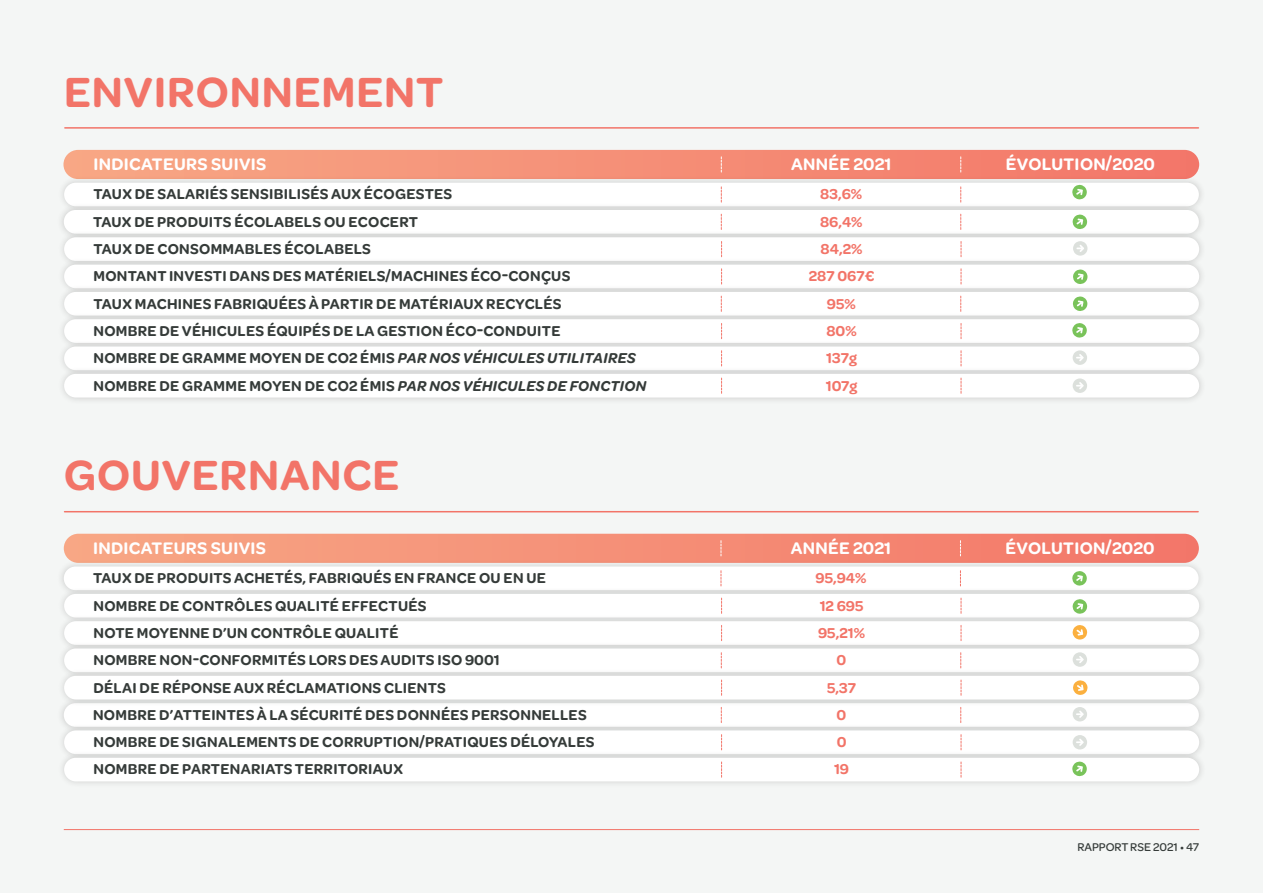
<style>
.page{position:relative;width:1263px;height:893px;background:#f4f6f5}
.page>*{position:absolute;margin:0;border:0;box-sizing:border-box;transform-origin:0 0}
.t1{font:600 45px "Omnes";letter-spacing:.02em;color:#f27468}
.t2{font:600 17.85px "Omnes";letter-spacing:.02em;color:#fff}
.t3{font:600 15.3px "Omnes";letter-spacing:.02em;color:#353b39}
.t4{font:600 15.3px "Omnes";color:#f27468}
.t5{font:500 12px "Omnes";color:#353b39}
.s1{font-style:italic}
</style>
<div class="page">
<hr style="left:64px;top:829px;width:1135px;height:1px;background:#f27468">
<div style="left:63px;top:150px;width:1136px;height:29px;background:linear-gradient(to right,#f7a885,#f37669);border-radius:15px"></div>
<hr style="left:65px;top:127px;width:1133px;height:2px;background:#f27468">
<div style="left:57px;top:175px;width:1149px;height:39px;background:#231f20;opacity:.2"></div>
<div style="left:64px;top:183px;width:1135px;height:23px;background:#fff;border-radius:12px"></div>
<div style="left:57px;top:203px;width:1149px;height:38px;background:#231f20;opacity:.2"></div>
<div style="left:64px;top:210px;width:1135px;height:24px;background:#fff;border-radius:12px"></div>
<svg style="left:1072px;top:214px;width:15px;height:15px"></svg>
<svg style="left:721px;top:187px;width:1px;height:15px"></svg>
<svg style="left:721px;top:214px;width:1px;height:15px"></svg>
<svg style="left:960px;top:187px;width:1px;height:15px"></svg>
<svg style="left:960px;top:214px;width:1px;height:15px"></svg>
<svg style="left:960px;top:157px;width:1px;height:15px"></svg>
<svg style="left:721px;top:157px;width:1px;height:15px"></svg>
<div style="left:57px;top:230px;width:1149px;height:38px;background:#231f20;opacity:.2"></div>
<div style="left:64px;top:237px;width:1135px;height:24px;background:#fff;border-radius:12px"></div>
<svg style="left:721px;top:241px;width:1px;height:16px"></svg>
<svg style="left:961px;top:241px;width:1px;height:16px"></svg>
<div style="left:57px;top:257px;width:1149px;height:39px;background:#231f20;opacity:.2"></div>
<div style="left:64px;top:265px;width:1135px;height:23px;background:#fff;border-radius:12px"></div>
<svg style="left:1073px;top:269px;width:14px;height:15px"></svg>
<svg style="left:721px;top:269px;width:1px;height:15px"></svg>
<svg style="left:961px;top:269px;width:1px;height:15px"></svg>
<div style="left:57px;top:285px;width:1149px;height:38px;background:#231f20;opacity:.2"></div>
<div style="left:64px;top:292px;width:1135px;height:24px;background:#fff;border-radius:12px"></div>
<svg style="left:1073px;top:296px;width:14px;height:15px"></svg>
<div style="left:57px;top:312px;width:1149px;height:38px;background:#231f20;opacity:.2"></div>
<div style="left:64px;top:319px;width:1135px;height:24px;background:#fff;border-radius:12px"></div>
<svg style="left:721px;top:296px;width:1px;height:15px"></svg>
<svg style="left:721px;top:323px;width:1px;height:16px"></svg>
<svg style="left:960px;top:296px;width:1px;height:15px"></svg>
<svg style="left:961px;top:323px;width:1px;height:16px"></svg>
<div style="left:57px;top:339px;width:1149px;height:38px;background:#231f20;opacity:.2"></div>
<div style="left:64px;top:347px;width:1135px;height:23px;background:#fff;border-radius:12px"></div>
<svg style="left:1073px;top:350px;width:14px;height:15px"></svg>
<svg style="left:721px;top:351px;width:1px;height:15px"></svg>
<svg style="left:961px;top:351px;width:1px;height:15px"></svg>
<div style="left:57px;top:366px;width:1149px;height:39px;background:#231f20;opacity:.2"></div>
<div style="left:64px;top:374px;width:1135px;height:24px;background:#fff;border-radius:12px"></div>
<svg style="left:1073px;top:378px;width:14px;height:15px"></svg>
<svg style="left:721px;top:378px;width:1px;height:15px"></svg>
<svg style="left:961px;top:378px;width:1px;height:15px"></svg>
<div style="left:64px;top:534px;width:1135px;height:29px;background:linear-gradient(to right,#f7a785,#f37769);border-radius:15px"></div>
<hr style="left:65px;top:511px;width:1133px;height:1px;background:#f27468">
<div style="left:57px;top:559px;width:1149px;height:38px;background:#231f20;opacity:.2"></div>
<div style="left:64px;top:566px;width:1134px;height:24px;background:#fff;border-radius:12px"></div>
<svg style="left:1072px;top:571px;width:15px;height:15px"></svg>
<div style="left:64px;top:703px;width:1135px;height:24px;background:#fff;border-radius:12px"></div>
<svg style="left:721px;top:571px;width:1px;height:15px"></svg>
<svg style="left:721px;top:707px;width:1px;height:16px"></svg>
<svg style="left:960px;top:571px;width:1px;height:15px"></svg>
<svg style="left:960px;top:707px;width:1px;height:16px"></svg>
<svg style="left:960px;top:541px;width:1px;height:15px"></svg>
<svg style="left:721px;top:541px;width:1px;height:15px"></svg>
<div style="left:57px;top:587px;width:1149px;height:38px;background:#231f20;opacity:.2"></div>
<div style="left:64px;top:594px;width:1135px;height:24px;background:#fff;border-radius:12px"></div>
<svg style="left:721px;top:598px;width:1px;height:15px"></svg>
<svg style="left:961px;top:598px;width:1px;height:15px"></svg>
<div style="left:57px;top:614px;width:1149px;height:38px;background:#231f20;opacity:.2"></div>
<div style="left:64px;top:621px;width:1135px;height:24px;background:#fff;border-radius:12px"></div>
<svg style="left:1072px;top:599px;width:15px;height:15px"></svg>
<svg style="left:721px;top:625px;width:1px;height:16px"></svg>
<svg style="left:961px;top:625px;width:1px;height:16px"></svg>
<div style="left:57px;top:641px;width:1149px;height:38px;background:#231f20;opacity:.2"></div>
<div style="left:64px;top:648px;width:1135px;height:24px;background:#fff;border-radius:12px"></div>
<div style="left:57px;top:668px;width:1149px;height:39px;background:#231f20;opacity:.2"></div>
<div style="left:64px;top:676px;width:1135px;height:23px;background:#fff;border-radius:12px"></div>
<svg style="left:1073px;top:680px;width:15px;height:15px"></svg>
<svg style="left:721px;top:653px;width:1px;height:15px"></svg>
<svg style="left:721px;top:680px;width:1px;height:15px"></svg>
<svg style="left:960px;top:653px;width:1px;height:15px"></svg>
<svg style="left:961px;top:680px;width:1px;height:15px"></svg>
<svg style="left:1073px;top:652px;width:14px;height:15px"></svg>
<svg style="left:1072px;top:625px;width:15px;height:15px"></svg>
<div style="left:57px;top:723px;width:1149px;height:38px;background:#231f20;opacity:.2"></div>
<div style="left:64px;top:730px;width:1135px;height:24px;background:#fff;border-radius:12px"></div>
<svg style="left:1073px;top:735px;width:14px;height:14px"></svg>
<svg style="left:721px;top:735px;width:1px;height:15px"></svg>
<svg style="left:961px;top:735px;width:1px;height:15px"></svg>
<svg style="left:1073px;top:707px;width:14px;height:14px"></svg>
<div style="left:57px;top:750px;width:1149px;height:39px;background:#231f20;opacity:.2"></div>
<div style="left:64px;top:758px;width:1135px;height:23px;background:#fff;border-radius:12px"></div>
<svg style="left:721px;top:762px;width:1px;height:15px"></svg>
<svg style="left:961px;top:762px;width:1px;height:15px"></svg>
<svg style="left:1072px;top:761px;width:15px;height:15px"></svg>
<svg style="left:1072px;top:323px;width:15px;height:15px"></svg>
<svg style="left:1072px;top:185px;width:15px;height:15px"></svg>
<svg style="left:1073px;top:241px;width:14px;height:15px"></svg>
<h1 class="t1" style="left:64px;top:60px;width:381px">ENVIRONNEMENT</h1>
<p class="t2" style="left:93px;top:152px;width:174px">INDICATEURS SUIVIS</p>
<p class="t2" style="left:791px;top:152px;width:102px">ANNÉE 2021</p>
<p class="t2" style="left:1006px;top:152px;width:151px">ÉVOLUTION/2020</p>
<p class="t3" style="left:93px;top:184px;width:360px">TAUX DE SALARIÉS SENSIBILISÉS AUX ÉCOGESTES</p>
<p class="t4" style="left:820px;top:184px;width:43px">83,6%</p>
<p class="t3" style="left:93px;top:211px;width:326px">TAUX DE PRODUITS ÉCOLABELS OU ECOCERT</p>
<p class="t4" style="left:820px;top:211px;width:44px">86,4%</p>
<p class="t3" style="left:93px;top:238px;width:279px">TAUX DE CONSOMMABLES ÉCOLABELS</p>
<p class="t4" style="left:821px;top:238px;width:43px">84,2%</p>
<p class="t3" style="left:93px;top:266px;width:478px">MONTANT INVESTI DANS DES MATÉRIELS/MACHINES ÉCO-CONÇUS</p>
<p class="t4" style="left:809px;top:266px;width:67px">287 067€</p>
<p class="t3" style="left:93px;top:293px;width:470px">TAUX MACHINES FABRIQUÉES À PARTIR DE MATÉRIAUX RECYCLÉS</p>
<p class="t4" style="left:827px;top:293px;width:30px">95%</p>
<p class="t3" style="left:93px;top:320px;width:468px">NOMBRE DE VÉHICULES ÉQUIPÉS DE LA GESTION ÉCO-CONDUITE</p>
<p class="t4" style="left:826px;top:320px;width:32px">80%</p>
<p class="t3" style="left:93px;top:347px;width:544px">NOMBRE DE GRAMME MOYEN DE CO2 ÉMIS <span class="s1">PAR NOS VÉHICULES UTILITAIRES</span></p>
<p class="t4" style="left:826px;top:347px;width:32px">137g</p>
<p class="t3" style="left:93px;top:375px;width:554px">NOMBRE DE GRAMME MOYEN DE CO2 ÉMIS <span class="s1">PAR NOS VÉHICULES DE FONCTION</span></p>
<p class="t4" style="left:826px;top:375px;width:33px">107g</p>
<h1 class="t1" style="left:64px;top:444px;width:337px">GOUVERNANCE</h1>
<p class="t2" style="left:93px;top:535px;width:174px">INDICATEURS SUIVIS</p>
<p class="t2" style="left:791px;top:535px;width:102px">ANNÉE 2021</p>
<p class="t2" style="left:1005px;top:535px;width:151px">ÉVOLUTION/2020</p>
<p class="t3" style="left:93px;top:567px;width:454px">TAUX DE PRODUITS ACHETÉS, FABRIQUÉS EN FRANCE OU EN UE</p>
<p class="t4" style="left:815px;top:567px;width:52px">95,94%</p>
<p class="t3" style="left:93px;top:595px;width:335px">NOMBRE DE CONTRÔLES QUALITÉ EFFECTUÉS</p>
<p class="t4" style="left:820px;top:595px;width:45px">12 695</p>
<p class="t3" style="left:93px;top:622px;width:307px">NOTE MOYENNE D’UN CONTRÔLE QUALITÉ</p>
<p class="t4" style="left:818px;top:622px;width:48px">95,21%</p>
<p class="t3" style="left:93px;top:649px;width:408px">NOMBRE NON-CONFORMITÉS LORS DES AUDITS ISO 9001</p>
<p class="t4" style="left:836px;top:649px;width:11px">0</p>
<p class="t3" style="left:93px;top:677px;width:354px">DÉLAI DE RÉPONSE AUX RÉCLAMATIONS CLIENTS</p>
<p class="t4" style="left:827px;top:677px;width:30px">5,37</p>
<p class="t3" style="left:93px;top:731px;width:503px">NOMBRE DE SIGNALEMENTS DE CORRUPTION/PRATIQUES DÉLOYALES</p>
<p class="t4" style="left:837px;top:731px;width:11px">0</p>
<p class="t3" style="left:93px;top:759px;width:311px">NOMBRE DE PARTENARIATS TERRITORIAUX</p>
<p class="t4" style="left:834px;top:759px;width:17px">19</p>
<p class="t3" style="left:93px;top:704px;width:495px">NOMBRE D’ATTEINTES À LA SÉCURITÉ DES DONNÉES PERSONNELLES</p>
<p class="t4" style="left:836px;top:704px;width:11px">0</p>
<p class="t5" style="left:1077px;top:839px;width:123px">RAPPORT RSE 2021 • 47</p>
</div>
